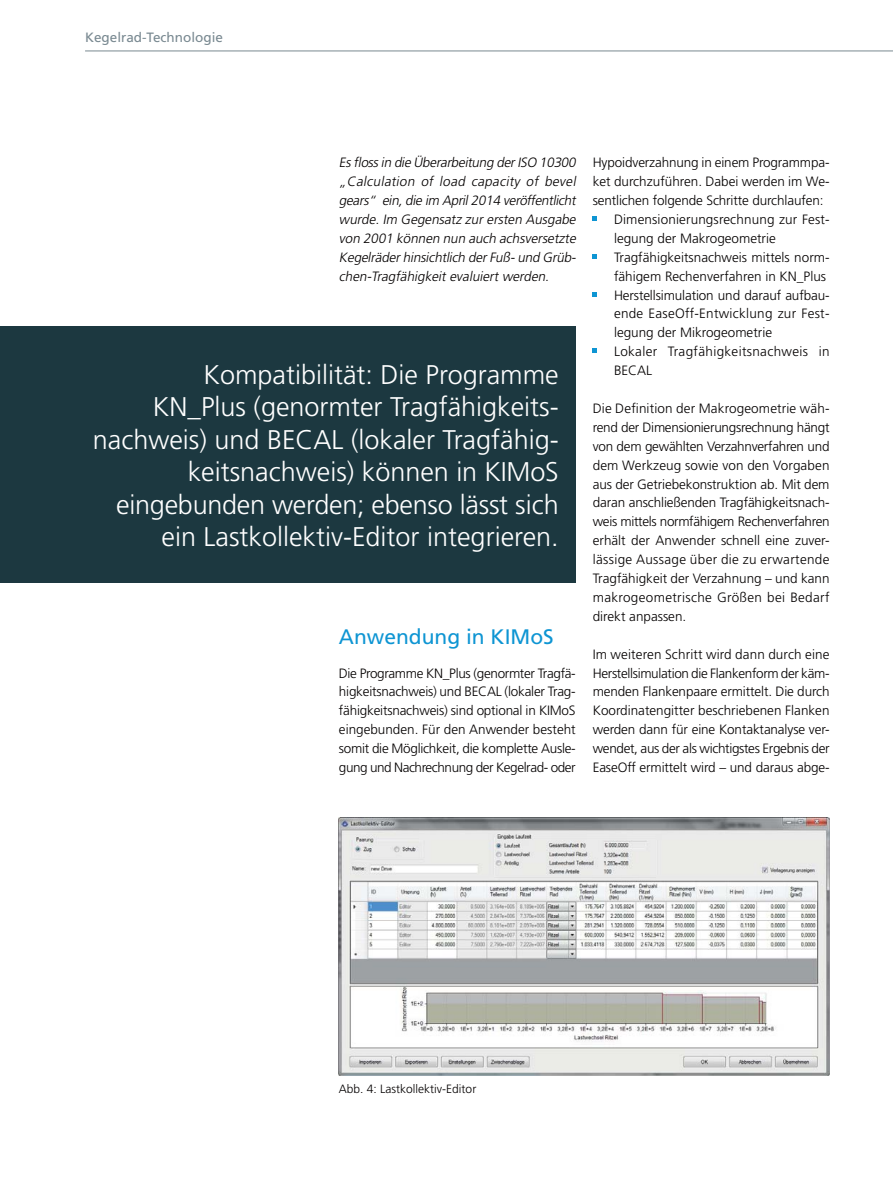
<style>
.page{position:relative;width:893px;height:1191px;background:#fff}
.page>*{position:absolute;margin:0;border:0;box-sizing:border-box;transform-origin:0 0}
.t1{font:300 27px/32.4px "Frutiger LT Std";color:#fff;text-align:right}
.t2{font:21px "Frutiger LT Std";color:#0e95d3}
.t3{font:300 13.5px/18.9px "Frutiger LT Std";color:#040000;text-align:justify}
.t4{font:italic 300 13.5px/18.9px "Frutiger LT Std";color:#040000;text-align:justify}
.t5{font:300 13.5px "Frutiger LT Std";letter-spacing:.02em;color:#040000}
.t6{font:300 13.5px "Frutiger LT Std";letter-spacing:.025em;color:#040000}
.t7{font:13.5px "Frutiger LT Std";color:#798991}
.t8{font:300 12px "Frutiger LT Std";color:#040000}
</style>
<div class="page">
<hr style="left:85px;top:51px;width:807px;height:1px;background:#798991">
<svg style="left:592px;top:216px;width:5px;height:5px"></svg>
<svg style="left:592px;top:254px;width:5px;height:5px"></svg>
<svg style="left:592px;top:292px;width:5px;height:4px"></svg>
<svg style="left:592px;top:349px;width:5px;height:4px"></svg>
<div style="left:0;top:327px;width:575px;height:256px;background:#1c3840"></div>
<img style="left:339px;top:817px;width:490px;height:259px">
<p class="t7" style="left:85px;top:32px;width:139px">Kegelrad-Technologie</p>
<p class="t4" style="left:339px;top:154px;width:240px">Es floss in die Überarbeitung derISO 10300 „Calculation of load capacity of bevel gears“ ein,die im April2014 veröffentlicht wurde. Im Gegensatz zur ersten Ausgabe von 2001 können nun auch achsversetzte Kegelräderhinsichtlich derFuß-und Grüb&shy;chen-Tragfähigkeit evaluiert werden.</p>
<p class="t3" style="left:592px;top:154px;width:238px">Hypoidverzahnung in einem Programmpa-</p>
<p class="t3" style="left:592px;top:173px;width:238px">ket durchzuführen. Dabei werden im We-</p>
<p class="t3" style="left:592px;top:192px;width:232px">sentlichen folgende Schritte durchlaufen:</p>
<p class="t3" style="left:614px;top:210px;width:217px">Dimensionierungsrechnung zur Fest-</p>
<p class="t3" style="left:614px;top:229px;width:163px">legung der Makrogeometrie</p>
<p class="t3" style="left:614px;top:248px;width:217px">Tragfähigkeitsnachweis mittels norm-</p>
<p class="t3" style="left:614px;top:267px;width:214px">fähigem Rechenverfahren in KN_Plus</p>
<p class="t3" style="left:614px;top:286px;width:217px">Herstellsimulation und darauf aufbau-</p>
<p class="t5" style="left:614px;top:308px;width:217px">ende EaseOff-Entwicklung zur Fest-</p>
<p class="t3" style="left:614px;top:324px;width:160px">legung der Mikrogeometrie</p>
<p class="t6" style="left:614px;top:346px;width:217px">Lokaler Tragfähigkeitsnachweis in</p>
<p class="t3" style="left:614px;top:362px;width:40px">BECAL</p>
<p class="t3" style="left:592px;top:399px;width:238px">Die Definition der Makrogeometrie wäh&shy;rend der Dimensionierungsrechnung hängt von dem gewählten Verzahnverfahren und dem Werkzeug sowie von den Vorgaben aus der Getriebekonstruktion ab. Mit dem daran anschließenden Tragfähigkeitsnach&shy;weis mittels normfähigem Rechenverfahren erhält der Anwender schnell eine zuver&shy;lässige Aussage über die zu erwartende Tragfähigkeit der Verzahnung – und kann makrogeometrische Größen bei Bedarf direkt anpassen.</p>
<p class="t3" style="left:592px;top:645px;width:238px">Im weiteren Schritt wird dann durch eine Herstellsimulation die Flankenform der käm&shy;menden Flankenpaare ermittelt. Die durch Koordinatengitter beschriebenen Flanken werden dann für eine Kontaktanalyse ver&shy;wendet, aus der als wichtigstes Ergebnis der EaseOff ermittelt wird – und daraus abge-</p>
<h1 class="t1" style="left:93px;top:360px;width:467px">Kompatibilität: Die Programme<br>KN_Plus (genormter Tragfähigkeits&shy;nachweis) und BECAL (lokaler Tragfähig&shy;keitsnachweis) können in KIMoS eingebunden werden; ebenso lässt sich ein Lastkollektiv-Editor integrieren.</h1>
<h2 class="t2" style="left:339px;top:628px;width:216px">Anwendung in KIMoS</h2>
<p class="t3" style="left:339px;top:664px;width:238px">Die Programme KN_Plus (genormter Tragfä&shy;higkeitsnachweis) und BECAL (lokaler Trag&shy;fähigkeitsnachweis) sind optional in KIMoS eingebunden. Für den Anwender besteht somit die Möglichkeit, die komplette Ausle&shy;gung und Nachrechnung der Kegelrad- oder</p>
<p class="t8" style="left:339px;top:1084px;width:139px">Abb. 4: Lastkollektiv-Editor</p>
</div>
